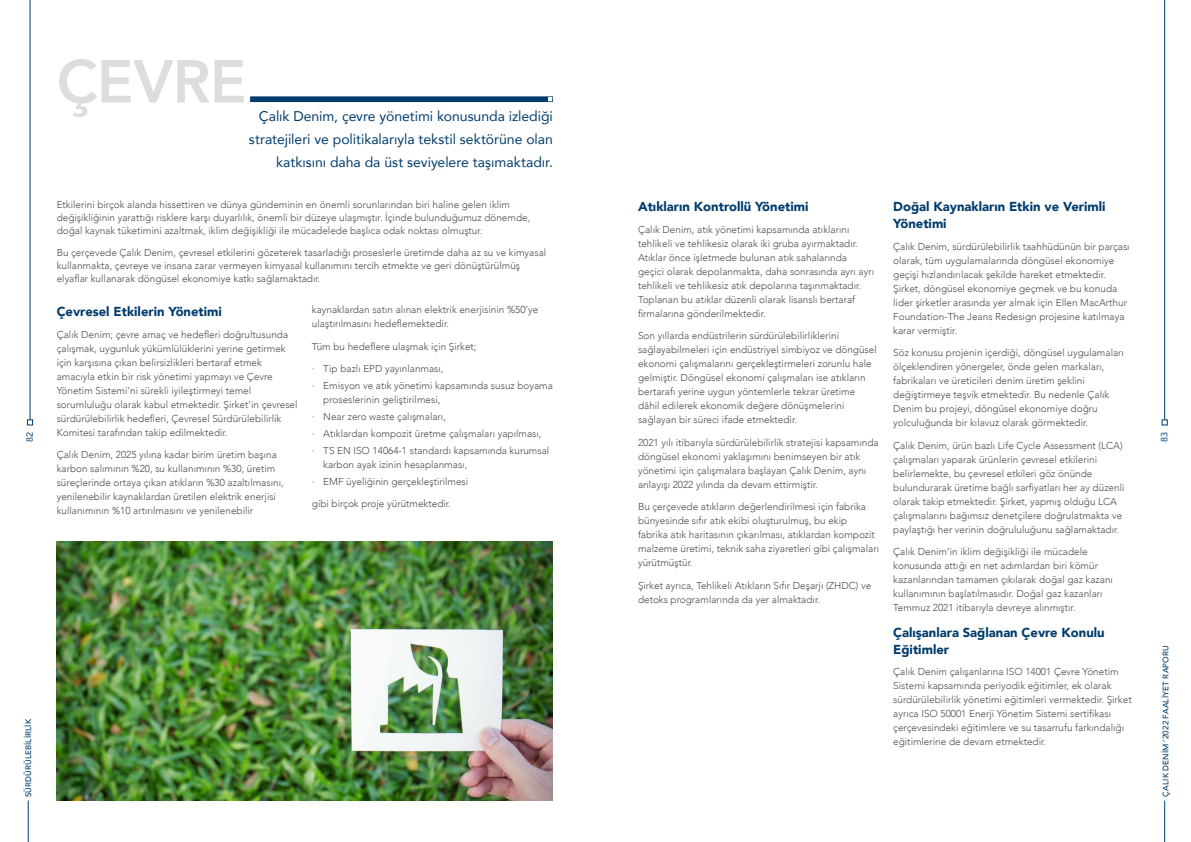
<style>
.page{position:relative;width:1191px;height:842px;background:#fff}
.page>*{position:absolute;margin:0;border:0;box-sizing:border-box;transform-origin:0 0}
.t1{font:800 60px "Avenir";letter-spacing:-.01em;color:#dcddde}
.t2{font:14px/23px "Avenir";letter-spacing:-.005em;color:#003c6d;text-align:right}
.t3{font:900 13px/17px "Avenir";color:#003c6d}
.t4{font:300 10px/14px "Avenir";color:#4d4d4f}
.t5{font:9px "Avenir";color:#003c6d}
.t6{font:500 8px "Avenir";letter-spacing:.015em;color:#003c6d}
</style>
<div class="page">
<hr style="left:30px;top:0;width:1px;height:420px;background:#003c6d">
<hr style="left:1164px;top:0;width:1px;height:420px;background:#003c6d">
<hr style="left:28px;top:800px;width:1px;height:42px;background:#003c6d">
<hr style="left:1164px;top:800px;width:1px;height:42px;background:#003c6d">
<svg style="left:27px;top:420px;width:6px;height:5px"></svg>
<svg style="left:1161px;top:420px;width:6px;height:5px"></svg>
<img style="left:57px;top:541px;width:496px;height:259px">
<svg style="left:250px;top:96px;width:303px;height:6px;background:#124a77"></svg>
<h1 class="t1" style="left:57px;top:35px;width:191px">ÇEVRE</h1>
<h2 class="t2" style="left:249px;top:104px;width:305px">Çalık Denim, çevre yönetimi konusunda izlediği stratejileri ve politikalarıyla tekstil sektörüne olan katkısını daha da üst seviyelere taşımaktadır.</h2>
<p class="t4" style="left:57px;top:198px;width:475px;line-height:13px">Etkilerini birçok alanda hissettiren ve dünya gündeminin en önemli sorunlarından biri haline gelen iklim değişikliğinin yarattığı risklere karşı duyarlılık, önemli bir düzeye ulaşmıştır. İçinde bulunduğumuz dönemde, doğal kaynak tüketimini azaltmak, iklim değişikliği ile mücadelede başlıca odak noktası olmuştur.</p>
<p class="t4" style="left:57px;top:246px;width:491px;line-height:13px">Bu çerçevede Çalık Denim, çevresel etkilerini gözeterek tasarladığı proseslerle üretimde daha az su ve kimyasal kullanmakta, çevreye ve insana zarar vermeyen kimyasal kullanımını tercih etmekte ve geri dönüştürülmüş elyaflar kullanarak döngüsel ekonomiye katkı sağlamaktadır.</p>
<h3 class="t3" style="left:57px;top:303px;width:167px">Çevresel Etkilerin Yönetimi</h3>
<p class="t4" style="left:57px;top:327px;width:242px">Çalık Denim; çevre amaç ve hedefleri doğrultusunda çalışmak, uygunluk yükümlülüklerini yerine getirmek için karşısına çıkan belirsizlikleri bertaraf etmek amacıyla etkin bir risk yönetimi yapmayı ve Çevre Yönetim Sistemi’ni sürekli iyileştirmeyi temel sorumluluğu olarak kabul etmektedir. Şirket’in çevresel sürdürülebilirlik hedefleri, Çevresel Sürdürülebilirlik Komitesi tarafından takip edilmektedir.</p>
<p class="t4" style="left:57px;top:448px;width:228px">Çalık Denim, 2025 yılına kadar birim üretim başına karbon salımının %20, su kullanımının %30, üretim süreçlerinde ortaya çıkan atıkların %30 azaltılmasını, yenilenebilir kaynaklardan üretilen elektrik enerjisi kullanımının %10 artırılmasını ve yenilenebilir</p>
<h3 class="t3" style="left:638px;top:198px;width:172px">Atıkların Kontrollü Yönetimi</h3>
<p class="t4" style="left:638px;top:222px;width:238px">Çalık Denim, atık yönetimi kapsamında atıklarını tehlikeli ve tehlikesiz olarak iki gruba ayırmaktadır.<br>Atıklar önce işletmede bulunan atık sahalarında geçici olarak depolanmakta, daha sonrasında ayrı ayrı tehlikeli ve tehlikesiz atık depolarına taşınmaktadır.<br>Toplanan bu atıklar düzenli olarak lisanslı bertaraf firmalarına gönderilmektedir.</p>
<p class="t4" style="left:638px;top:329px;width:240px">Son yıllarda endüstrilerin sürdürülebilirliklerini sağlayabilmeleri için endüstriyel simbiyoz ve döngüsel ekonomi çalışmalarını gerçekleştirmeleri zorunlu hale gelmiştir. Döngüsel ekonomi çalışmaları ise atıkların bertarafı yerine uygun yöntemlerle tekrar üretime dâhil edilerek ekonomik değere dönüşmelerini sağlayan bir süreci ifade etmektedir.</p>
<p class="t4" style="left:638px;top:435px;width:242px">2021 yılı itibarıyla sürdürülebilirlik stratejisi kapsamında döngüsel ekonomi yaklaşımını benimseyen bir atık yönetimi için çalışmalara başlayan Çalık Denim, aynı anlayışı 2022 yılında da devam ettirmiştir.</p>
<p class="t4" style="left:638px;top:500px;width:242px">Bu çerçevede atıkların değerlendirilmesi için fabrika bünyesinde sıfır atık ekibi oluşturulmuş, bu ekip fabrika atık haritasının çıkarılması, atıklardan kompozit malzeme üretimi, teknik saha ziyaretleri gibi çalışmaları yürütmüştür.</p>
<p class="t4" style="left:638px;top:578px;width:235px">Şirket ayrıca, Tehlikeli Atıkların Sıfır Deşarjı (ZHDC) ve detoks programlarında da yer almaktadır.</p>
<h3 class="t3" style="left:893px;top:198px;width:214px">Doğal Kaynakların Etkin ve Verimli<br>Yönetimi</h3>
<p class="t4" style="left:893px;top:239px;width:238px">Çalık Denim, sürdürülebilirlik taahhüdünün bir parçası olarak, tüm uygulamalarında döngüsel ekonomiye geçişi hızlandırılacak şekilde hareket etmektedir.<br>Şirket, döngüsel ekonomiye geçmek ve bu konuda lider şirketler arasında yer almak için Ellen MacArthur Foundation-The Jeans Redesign projesine katılmaya karar vermiştir.</p>
<p class="t4" style="left:893px;top:346px;width:232px">Söz konusu projenin içerdiği, döngüsel uygulamaları ölçeklendiren yönergeler, önde gelen markaları, fabrikaları ve üreticileri denim üretim şeklini değiştirmeye teşvik etmektedir. Bu nedenle Çalık Denim bu projeyi, döngüsel ekonomiye doğru yolculuğunda bir kılavuz olarak görmektedir.</p>
<p class="t4" style="left:893px;top:438px;width:233px">Çalık Denim, ürün bazlı Life Cycle Assessment (LCA) çalışmaları yaparak ürünlerin çevresel etkilerini belirlemekte, bu çevresel etkileri göz önünde bulundurarak üretime bağlı sarfiyatları her ay düzenli olarak takip etmektedir. Şirket, yapmış olduğu LCA çalışmalarını bağımsız denetçilere doğrulatmakta ve paylaştığı her verinin doğrululuğunu sağlamaktadır.</p>
<p class="t4" style="left:893px;top:545px;width:221px">Çalık Denim’in iklim değişikliği ile mücadele konusunda attığı en net adımlardan biri kömür kazanlarından tamamen çıkılarak doğal gaz kazanı kullanımının başlatılmasıdır. Doğal gaz kazanları Temmuz 2021 itibarıyla devreye alınmıştır.</p>
<h3 class="t3" style="left:893px;top:623px;width:213px">Çalışanlara Sağlanan Çevre Konulu<br>Eğitimler</h3>
<p class="t4" style="left:893px;top:664px;width:240px">Çalık Denim çalışanlarına ISO 14001 Çevre Yönetim Sistemi kapsamında periyodik eğitimler, ek olarak sürdürülebilirlik yönetimi eğitimleri vermektedir. Şirket ayrıca ISO 50001 Enerji Yönetim Sistemi sertifikası çerçevesindeki eğitimlere ve su tasarrufu farkındalığı eğitimlerine de devam etmektedir.</p>
<p class="t4" style="left:312px;top:303px;width:228px">kaynaklardan satın alınan elektrik enerjisinin %50’ye ulaştırılmasını hedeflemektedir.</p>
<p class="t4" style="left:312px;top:339px;width:166px">Tüm bu hedeflere ulaşmak için Şirket;</p>
<p class="t4" style="left:312px;top:361px;width:242px;line-height:16.8px">· Tip bazlı EPD yayınlanması,<br>· Emisyon ve atık yönetimi kapsamında susuz boyama</p>
<p class="t4" style="left:312px;top:391px;width:239px;line-height:16.8px;text-indent:11px">proseslerinin geliştirilmesi,<br>· Near zero waste çalışmaları,<br>· Atıklardan kompozit üretme çalışmaları yapılması,<br>· TS EN ISO 14064-1 standardı kapsamında kurumsal</p>
<p class="t4" style="left:312px;top:456px;width:158px;line-height:16.8px;text-align:right">karbon ayak izinin hesaplanması,<br>· EMF üyeliğinin gerçekleştirilmesi</p>
<p class="t4" style="left:312px;top:497px;width:140px">gibi birçok proje yürütmektedir.</p>
<p class="t5" style="left:22px;top:442px;width:12px;rotate:-90deg">82</p>
<p class="t5" style="left:1157px;top:442px;width:12px;rotate:-90deg">83</p>
<p class="t6" style="left:1158px;top:797px;width:153px;rotate:-90deg">ÇALIK DENİM ‘2022 FAALİYET RAPORU</p>
<p class="t6" style="left:21px;top:797px;width:80px;rotate:-90deg">SÜRDÜRÜLEBİLİRLİK</p>
</div>
